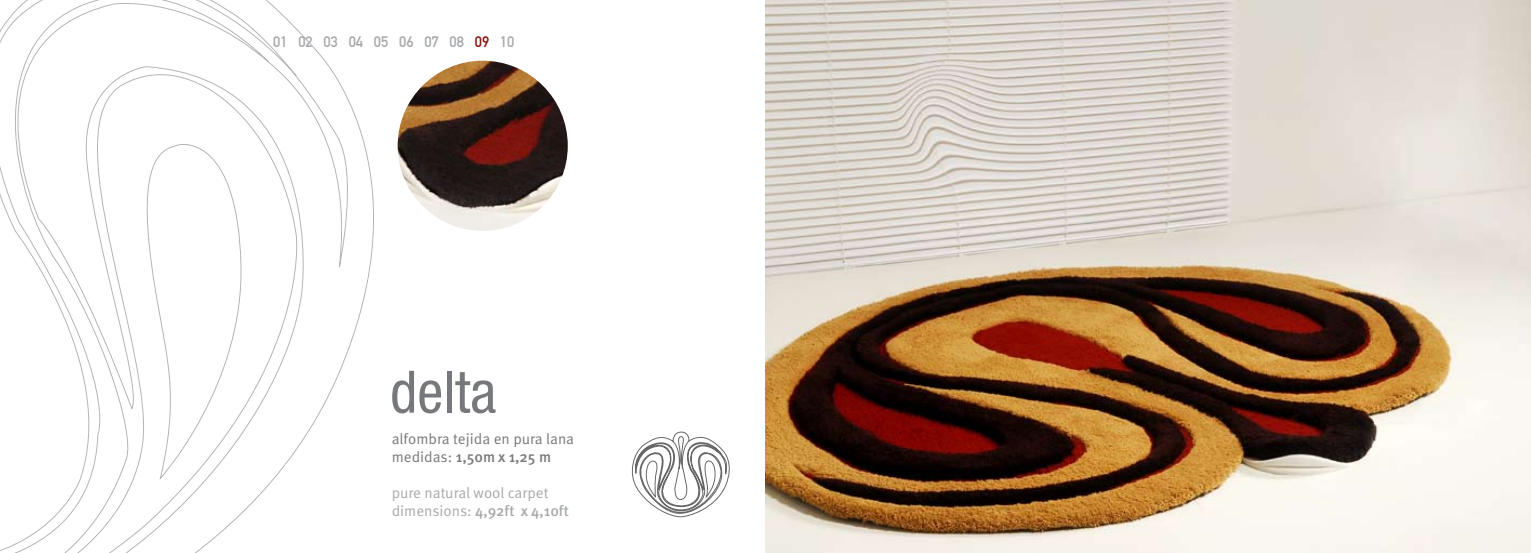
<style>
.page{position:relative;width:1531px;height:553px;background:#fff}
.page>*{position:absolute;margin:0;border:0;box-sizing:border-box;transform-origin:0 0}
.t1{font:condensed 58.5px "Helvetica Neue LT Pro";color:#77787b}
.t2{font:15px/18px "Meta Pro";color:#a7a9ac}
.t3{font:15px/18px "Meta Pro";color:#77787b}
.t4{font:15px "DIN Mittelschrift";color:#a7a9ac}
.s1{color:#88160c}
.s2{font-weight:500}
</style>
<div class="page">
<svg style="left:0;top:0;width:374px;height:553px"></svg>
<img style="left:765px;top:0;width:766px;height:553px">
<img style="left:398px;top:61px;width:170px;height:170px;border-radius:85px">
<svg style="left:631px;top:432px;width:99px;height:85px"></svg>
<p class="t4" style="left:273px;top:33px;width:243px">01 02 03 04 05 06 07 08 <span class="s1">09</span> 10</p>
<h1 class="t1" style="left:390px;top:358px;width:108px">delta</h1>
<p class="t3" style="left:392px;top:430px;width:184px">alfombra tejida en pura lana medidas: <span class="s2">1,50m x 1,25 m</span></p>
<p class="t2" style="left:392px;top:484px;width:179px">pure natural wool carpet dimensions: <span class="s2">4,92ft x 4,10ft</span></p>
</div>
